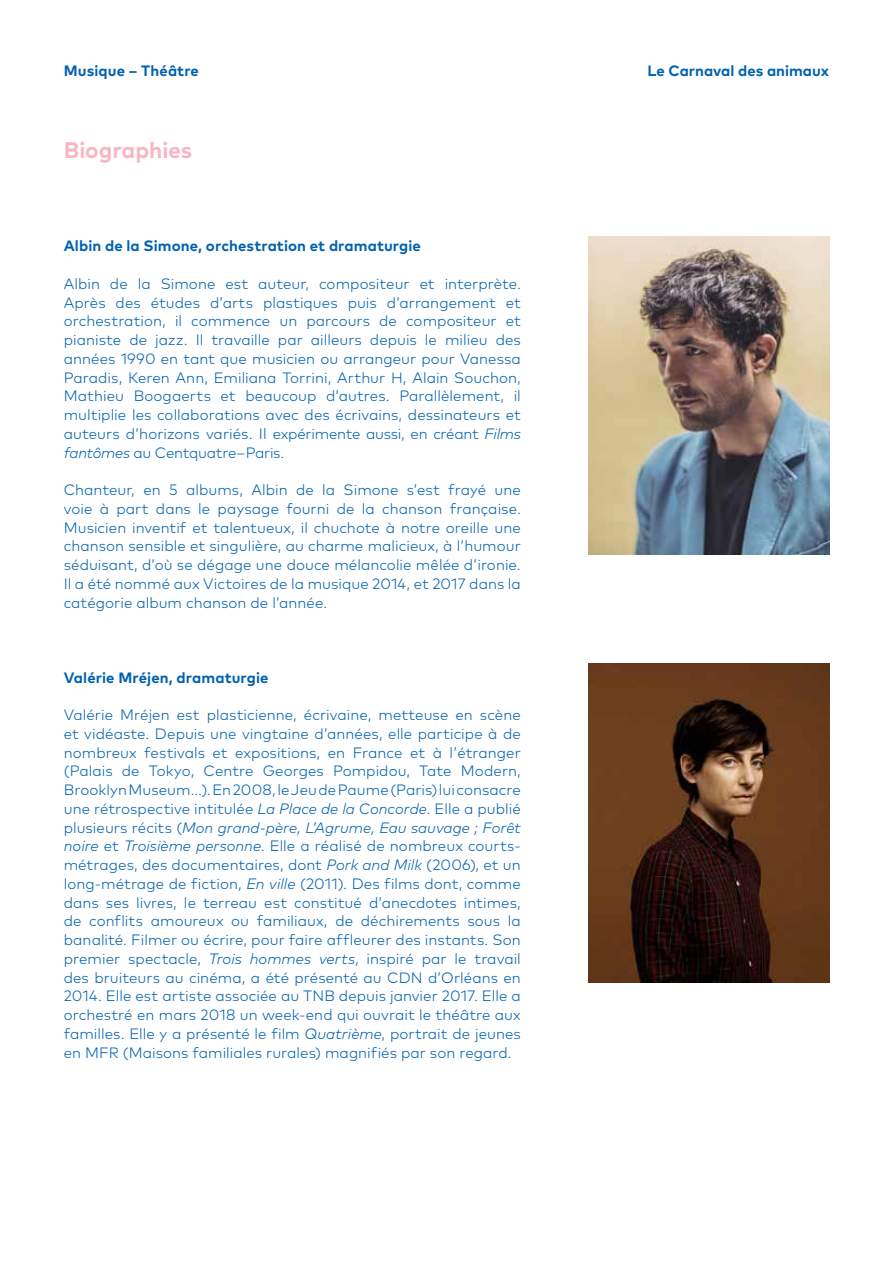
<style>
.page{position:relative;width:893px;height:1263px;background:#fff}
.page>*{position:absolute;margin:0;border:0;box-sizing:border-box;transform-origin:0 0}
.t1{font:700 22.5px "Mark Pro";letter-spacing:-.005em;color:#f8b6c1}
.t2{font:300 15px/18.8px "Mark Pro";color:#0061af;text-align:justify}
.t3{font:700 15px "Mark Pro";letter-spacing:.005em;color:#0061af}
.s1{font-style:italic}
</style>
<div class="page">
<img style="left:588px;top:237px;width:241px;height:318px">
<img style="left:588px;top:664px;width:241px;height:318px">
<p class="t3" style="left:64px;top:59px;width:137px">Musique – Théâtre</p>
<p class="t3" style="left:647px;top:59px;width:183px">Le Carnaval des animaux</p>
<h1 class="t1" style="left:64px;top:132px;width:130px">Biographies</h1>
<p class="t3" style="left:64px;top:235px;width:359px">Albin de la Simone, orchestration et dramaturgie</p>
<p class="t2" style="left:64px;top:273px;width:459px">Albin de la Simone est auteur, compositeur et interprète.<br>Après des études d’arts plastiques puis d’arrangement et orchestration, il commence un parcours de compositeur et pianiste de jazz. Il travaille par ailleurs depuis le milieu des années 1990 en tant que musicien ou arrangeur pour Vanessa Paradis, Keren Ann, Emiliana Torrini, Arthur H, Alain Souchon, Mathieu Boogaerts et beaucoup d’autres. Parallèlement, il multiplie les collaborations avec des écrivains, dessinateurs et auteurs d’horizons variés. Il expérimente aussi, en créant <span class="s1">Films fantômes</span> au Centquatre–Paris.</p>
<p class="t2" style="left:64px;top:479px;width:459px">Chanteur, en 5 albums, Albin de la Simone s’est frayé une voie à part dans le paysage fourni de la chanson française.<br>Musicien inventif et talentueux, il chuchote à notre oreille une chanson sensible et singulière, au charme malicieux, à l’humour séduisant, d’où se dégage une douce mélancolie mêlée d’ironie.<br>Il a été nommé aux Victoires de la musique 2014, et 2017 dans la catégorie album chanson de l’année.</p>
<p class="t3" style="left:64px;top:666px;width:206px">Valérie Mréjen, dramaturgie</p>
<p class="t2" style="left:64px;top:704px;width:459px">Valérie Mréjen est plasticienne, écrivaine, metteuse en scène et vidéaste. Depuis une vingtaine d’années, elle participe à de nombreux festivals et expositions, en France et à l’étranger (Palais de Tokyo, Centre Georges Pompidou, Tate Modern, Brooklyn Museum...). En 2008, le Jeu de Paume (Paris) lui consacre une rétrospective intitulée <span class="s1">La Place de la Concorde</span>. Elle a publié plusieurs récits (<span class="s1">Mon grand-père, L’Agrume, Eau sauvage ; Forêt noire</span> et <span class="s1">Troisième personne</span>. Elle a réalisé de nombreux courts&shy;métrages, des documentaires, dont <span class="s1">Pork and Milk</span> (2006), et un long-métrage de fiction, <span class="s1">En ville</span> (2011). Des films dont, comme dans ses livres, le terreau est constitué d’anecdotes intimes, de conflits amoureux ou familiaux, de déchirements sous la banalité. Filmer ou écrire, pour faire affleurer des instants. Son premier spectacle, <span class="s1">Trois hommes verts</span>, inspiré par le travail des bruiteurs au cinéma, a été présenté au CDN d’Orléans en 2014. Elle est artiste associée au TNB depuis janvier 2017. Elle a orchestré en mars 2018 un week-end qui ouvrait le théâtre aux familles. Elle y a présenté le film <span class="s1">Quatrième</span>, portrait de jeunes en MFR (Maisons familiales rurales) magnifiés par son regard.</p>
</div>
